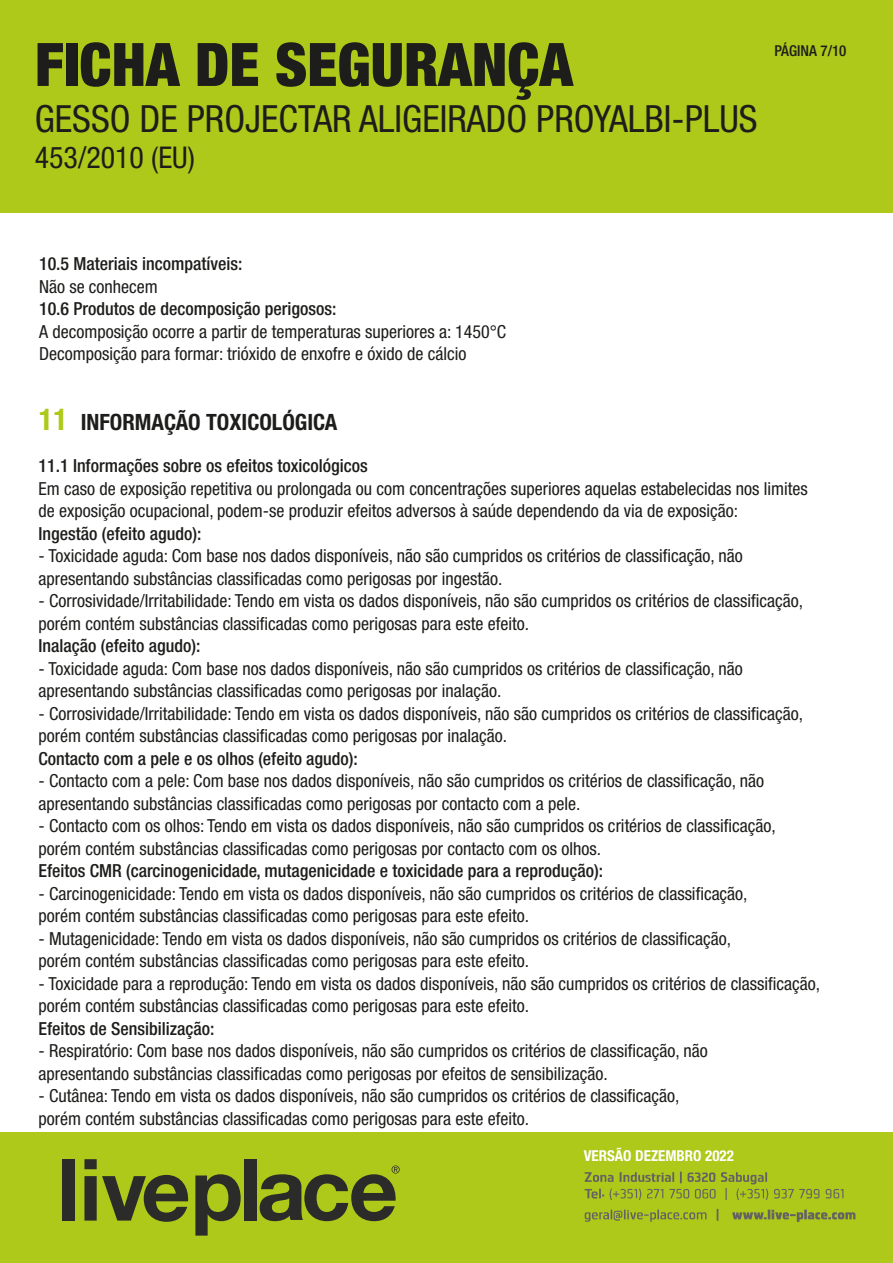
<style>
.page{position:relative;width:893px;height:1263px;background:#fff}
.page>*{position:absolute;margin:0;border:0;box-sizing:border-box;transform-origin:0 0}
.t1{font:900 condensed 60px "Helvetica Neue LT Pro";color:#1d1d1b}
.t2{font:condensed 37.5px "Helvetica Neue LT Pro";color:#1d1d1b}
.t3{font:condensed 30px "Helvetica Neue LT Pro";color:#1d1d1b}
.t4{font:700 condensed 22.5px "Helvetica Neue LT Pro";color:#1d1d1b}
.t5{font:condensed 18px/22.5px "Helvetica Neue LT Pro";color:#1d1d1b}
.t6{font:500 condensed 18px "Helvetica Neue LT Pro";color:#1d1d1b}
.t7{font:700 condensed 15px "Helvetica Neue LT Pro";color:#fff}
.t8{font:500 condensed 15px "Helvetica Neue LT Pro";color:#1d1d1b}
.s1{font-size:30px;color:#aec91a}
</style>
<div class="page">
<div style="left:0;top:0;width:893px;height:212px;background:#aec91a"></div>
<div style="left:0;top:1132px;width:893px;height:131px;background:#aec91a"></div>
<div style="left:62px;top:1159px;width:12px;height:61px;background:#2b2b2a"></div>
<svg style="left:84px;top:1159px;width:105px;height:63px"></svg>
<svg style="left:195px;top:1174px;width:46px;height:61px"></svg>
<div style="left:245px;top:1159px;width:12px;height:61px;background:#2b2b2a"></div>
<svg style="left:260px;top:1165px;width:140px;height:56px"></svg>
<svg style="left:584px;top:1171px;width:184px;height:29px"></svg>
<svg style="left:774px;top:1189px;width:45px;height:9px"></svg>
<svg style="left:825px;top:1189px;width:18px;height:9px"></svg>
<svg style="left:585px;top:1209px;width:133px;height:13px"></svg>
<svg style="left:732px;top:1209px;width:123px;height:13px"></svg>
<h1 class="t1" style="left:35px;top:28px;width:539px">FICHA DE SEGURANÇA</h1>
<h2 class="t2" style="left:35px;top:97px;width:724px">GESSO DE PROJECTAR ALIGEIRADO PROYALBI-PLUS</h2>
<h3 class="t3" style="left:35px;top:140px;width:162px">453/2010 (EU)</h3>
<p class="t8" style="left:774px;top:41px;width:74px">PÁGINA 7/10</p>
<p class="t6" style="left:39px;top:253px;width:205px">10.5 Materiais incompatíveis:</p>
<p class="t5" style="left:39px;top:275px;width:120px">Não se conhecem</p>
<p class="t6" style="left:39px;top:298px;width:299px">10.6 Produtos de decomposição perigosos:</p>
<p class="t5" style="left:39px;top:320px;width:469px">A decomposição ocorre a partir de temperaturas superiores a: 1450°C<br>Decomposição para formar: trióxido de enxofre e óxido de cálcio</p>
<p class="t4" style="left:39px;top:409px;width:300px"><span class="s1">11</span> INFORMAÇÃO TOXICOLÓGICA</p>
<p class="t6" style="left:38px;top:455px;width:331px">11.1 Informações sobre os efeitos toxicológicos</p>
<p class="t5" style="left:38px;top:477px;width:771px">Em caso de exposição repetitiva ou prolongada ou com concentrações superiores aquelas estabelecidas nos limites de exposição ocupacional, podem-se produzir efeitos adversos à saúde dependendo da via de exposição:</p>
<p class="t6" style="left:38px;top:523px;width:164px">Ingestão (efeito agudo):</p>
<p class="t5" style="left:38px;top:544px;width:706px">- Toxicidade aguda: Com base nos dados disponíveis, não são cumpridos os critérios de classificação, não apresentando substâncias classificadas como perigosas por ingestão.</p>
<p class="t5" style="left:38px;top:589px;width:766px">- Corrosividade/Irritabilidade: Tendo em vista os dados disponíveis, não são cumpridos os critérios de classificação, porém contém substâncias classificadas como perigosas para este efeito.</p>
<p class="t6" style="left:38px;top:635px;width:163px">Inalação (efeito agudo):</p>
<p class="t5" style="left:38px;top:657px;width:706px">- Toxicidade aguda: Com base nos dados disponíveis, não são cumpridos os critérios de classificação, não apresentando substâncias classificadas como perigosas por inalação.</p>
<p class="t5" style="left:38px;top:702px;width:766px">- Corrosividade/Irritabilidade: Tendo em vista os dados disponíveis, não são cumpridos os critérios de classificação, porém contém substâncias classificadas como perigosas por inalação.</p>
<p class="t6" style="left:38px;top:748px;width:321px">Contacto com a pele e os olhos (efeito agudo):</p>
<p class="t5" style="left:38px;top:769px;width:727px">- Contacto com a pele: Com base nos dados disponíveis, não são cumpridos os critérios de classificação, não apresentando substâncias classificadas como perigosas por contacto com a pele.</p>
<p class="t5" style="left:38px;top:814px;width:739px">- Contacto com os olhos: Tendo em vista os dados disponíveis, não são cumpridos os critérios de classificação, porém contém substâncias classificadas como perigosas por contacto com os olhos.</p>
<p class="t6" style="left:38px;top:860px;width:566px">Efeitos CMR (carcinogenicidade, mutagenicidade e toxicidade para a reprodução):</p>
<p class="t5" style="left:38px;top:882px;width:711px">- Carcinogenicidade: Tendo em vista os dados disponíveis, não são cumpridos os critérios de classificação, porém contém substâncias classificadas como perigosas para este efeito.</p>
<p class="t5" style="left:38px;top:927px;width:694px">- Mutagenicidade: Tendo em vista os dados disponíveis, não são cumpridos os critérios de classificação, porém contém substâncias classificadas como perigosas para este efeito.</p>
<p class="t5" style="left:38px;top:972px;width:783px">- Toxicidade para a reprodução: Tendo em vista os dados disponíveis, não são cumpridos os critérios de classificação, porém contém substâncias classificadas como perigosas para este efeito.</p>
<p class="t6" style="left:38px;top:1018px;width:177px">Efeitos de Sensibilização:</p>
<p class="t5" style="left:38px;top:1039px;width:671px">- Respiratório: Com base nos dados disponíveis, não são cumpridos os critérios de classificação, não apresentando substâncias classificadas como perigosas por efeitos de sensibilização.</p>
<p class="t5" style="left:38px;top:1084px;width:643px">- Cutânea: Tendo em vista os dados disponíveis, não são cumpridos os critérios de classificação, porém contém substâncias classificadas como perigosas para este efeito.</p>
<p class="t7" style="left:584px;top:1146px;width:152px">VERSÃO DEZEMBRO 2022</p>
</div>
